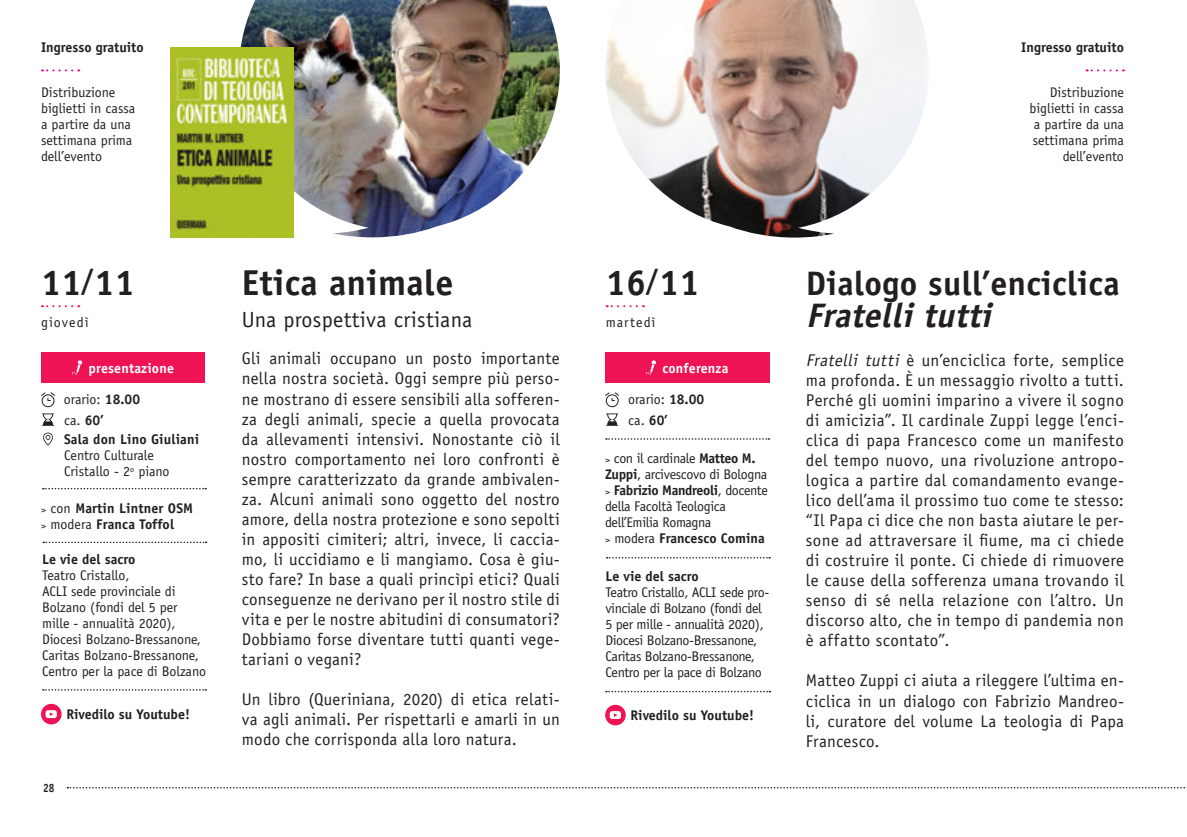
<style>
.page{position:relative;width:1187px;height:837px;background:#fff}
.page>*{position:absolute;margin:0;border:0;box-sizing:border-box;transform-origin:0 0}
.t1{font:700 36px "Officina Sans Std";letter-spacing:.01em;color:#231f20}
.t2{font:700 34px/32px "Officina Sans Std";letter-spacing:.01em;color:#231f20}
.t3{font:22px "Officina Sans Std";letter-spacing:.015em;color:#231f20}
.Bodytext{font:17px/20px "Officina Sans Std";letter-spacing:.015em;color:#231f20;text-align:justify}
.JOB{font:14px/16px "Officina Sans Std";letter-spacing:-.02em;color:#231f20}
.JOB-2{font:700 14px "Officina Sans Std";color:#231f20}
.JOB-3{font:14px/16px "Officina Sans Std";color:#231f20}
.t4{font:700 14px "Officina Sans Std";letter-spacing:.01em;color:#fff}
.JOB-4{font:14px "Officina Sans Std";letter-spacing:.075em;color:#231f20}
.JOB-5{font:14px "Officina Sans Std";letter-spacing:.07em;color:#231f20}
.t5{font:700 12px "Officina Sans Std";color:#231f20;scale:.85 1}
.s1{font-weight:700}
.s2{font-size:10px}
.s3{font-weight:400;font-size:10px}
.s4{font-weight:400}
.s5{font-style:italic}
</style>
<div class="page">
<svg style="left:67px;top:787px;width:1120px;height:1px"></svg>
<img style="left:605px;top:0;width:321px;height:237px">
<svg style="left:1087px;top:69px;width:30px;height:2px"></svg>
<svg style="left:607px;top:305px;width:30px;height:2px"></svg>
<div style="left:605px;top:352px;width:164px;height:30px;background:#ed1354"></div>
<svg style="left:606px;top:413px;width:12px;height:12px"></svg>
<div style="left:606px;top:394px;width:13px;height:13px;border:1px solid #231f20;border-radius:50%"></div>
<svg style="left:605px;top:392px;width:14px;height:9px"></svg>
<svg style="left:606px;top:438px;width:163px;height:1px"></svg>
<svg style="left:607px;top:557px;width:163px;height:1px"></svg>
<svg style="left:606px;top:690px;width:164px;height:2px"></svg>
<svg style="left:646px;top:360px;width:10px;height:15px"></svg>
<svg style="left:42px;top:305px;width:30px;height:2px"></svg>
<div style="left:41px;top:352px;width:164px;height:30px;background:#ed1354"></div>
<svg style="left:72px;top:360px;width:10px;height:15px"></svg>
<svg style="left:42px;top:69px;width:30px;height:2px"></svg>
<svg style="left:43px;top:487px;width:163px;height:2px"></svg>
<svg style="left:42px;top:413px;width:12px;height:12px"></svg>
<div style="left:42px;top:394px;width:13px;height:13px;border:1px solid #231f20;border-radius:50%"></div>
<svg style="left:41px;top:392px;width:14px;height:9px"></svg>
<svg style="left:43px;top:432px;width:10px;height:13px"></svg>
<svg style="left:43px;top:541px;width:164px;height:2px"></svg>
<svg style="left:43px;top:689px;width:163px;height:1px"></svg>
<img style="left:240px;top:0;width:320px;height:237px">
<img style="left:170px;top:48px;width:123px;height:189px">
<svg style="left:41px;top:703px;width:21px;height:21px"></svg>
<svg style="left:605px;top:704px;width:21px;height:21px"></svg>
<p class="JOB-2" style="left:41px;top:39px;width:104px">Ingresso gratuito</p>
<p class="JOB-3" style="left:41px;top:84px;width:96px">Distribuzione biglietti in cassa a partire da una settimana prima dell’evento</p>
<p class="JOB-2" style="left:1021px;top:39px;width:104px">Ingresso gratuito</p>
<p class="JOB-3" style="left:1029px;top:84px;width:96px;text-align:right">Distribuzione biglietti in cassa a partire da una settimana prima dell’evento</p>
<p class="t1" style="left:41px;top:260px;width:95px">11<sup>/</sup>11</p>
<p class="JOB-5" style="left:41px;top:314px;width:49px">giovedì</p>
<p class="t4" style="left:89px;top:359px;width:87px">presentazione</p>
<p class="t1" style="left:606px;top:260px;width:95px">16<sup>/</sup>11</p>
<p class="JOB-4" style="left:606px;top:314px;width:51px">martedì</p>
<p class="t1" style="left:242px;top:260px;width:213px">Etica animale</p>
<p class="t3" style="left:242px;top:307px;width:232px">Una prospettiva cristiana</p>
<p class="Bodytext" style="left:242px;top:348px;width:320px">Gli animali occupano un posto importante nella nostra società. Oggi sempre più perso&shy;ne mostrano di essere sensibili alla sofferen&shy;za degli animali, specie a quella provocata da allevamenti intensivi. Nonostante ciò il nostro comportamento nei loro confronti è sempre caratterizzato da grande ambivalen&shy;za. Alcuni animali sono oggetto del nostro amore, della nostra protezione e sono sepolti in appositi cimiteri; altri, invece, li caccia&shy;mo, li uccidiamo e li mangiamo. Cosa è giu&shy;sto fare? In base a quali princìpi etici? Quali conseguenze ne derivano per il nostro stile di vita e per le nostre abitudini di consumatori?<br>Dobbiamo forse diventare tutti quanti vege&shy;tariani o vegani?</p>
<p class="Bodytext" style="left:242px;top:688px;width:320px">Un libro (Queriniana, 2020) di etica relati&shy;va agli animali. Per rispettarli e amarli in un modo che corrisponda alla loro natura.</p>
<p class="t4" style="left:662px;top:359px;width:68px">conferenza</p>
<p class="JOB" style="left:64px;top:391px;width:78px">orario: <span class="s1">18.00</span></p>
<p class="JOB-2" style="left:64px;top:430px;width:137px">Sala don Lino Giuliani</p>
<p class="JOB-3" style="left:64px;top:447px;width:107px">Centro Culturale<br>Cristallo - 2<sup>o</sup> piano</p>
<p class="JOB" style="left:628px;top:391px;width:78px">orario: <span class="s1">18.00</span></p>
<p class="JOB" style="left:64px;top:412px;width:41px">ca. <span class="s1">60’</span></p>
<p class="JOB" style="left:628px;top:412px;width:41px">ca. <span class="s1">60’</span></p>
<p class="JOB" style="left:605px;top:450px;width:164px"><span class="s2">&gt;</span> con il cardinale <span class="s1">Matteo M.<br>Zuppi</span>, arcivescovo di Bologna</p>
<p class="JOB" style="left:605px;top:482px;width:164px"><span class="s2">&gt;</span> <span class="s1">Fabrizio Mandreoli</span>, docente della Facoltà Teologica dell’Emilia Romagna</p>
<p class="JOB-2" style="left:605px;top:529px;width:161px"><span class="s3">&gt;</span> <span class="s4">modera</span> Francesco Comina</p>
<p class="JOB-2" style="left:605px;top:567px;width:95px">Le vie del sacro</p>
<p class="JOB" style="left:605px;top:583px;width:165px">Teatro Cristallo, ACLI sede pro&shy;vinciale di Bolzano (fondi del<br>5 per mille - annualità 2020),<br>Diocesi Bolzano-Bressanone,<br>Caritas Bolzano-Bressanone,<br>Centro per la pace di Bolzano</p>
<p class="JOB-2" style="left:41px;top:499px;width:154px"><span class="s3">&gt;</span> <span class="s4">con</span> Martin Lintner OSM</p>
<p class="JOB-2" style="left:41px;top:515px;width:135px"><span class="s3">&gt;</span> <span class="s4">modera</span> Franca Toffol</p>
<p class="JOB-2" style="left:42px;top:550px;width:95px">Le vie del sacro</p>
<p class="JOB" style="left:42px;top:567px;width:165px">Teatro Cristallo,<br>ACLI sede provinciale di<br>Bolzano (fondi del 5 per mille - annualità 2020),<br>Diocesi Bolzano-Bressanone,<br>Caritas Bolzano-Bressanone,<br>Centro per la pace di Bolzano</p>
<p class="JOB-2" style="left:66px;top:705px;width:125px">Rivedilo su Youtube!</p>
<p class="JOB-2" style="left:630px;top:706px;width:125px">Rivedilo su Youtube!</p>
<p class="t5" style="left:43px;top:780px;width:15px">28</p>
<p class="t2" style="left:806px;top:267px;width:315px">Dialogo sull’enciclica<br><span class="s5">Fratellitutti</span></p>
<p class="Bodytext" style="left:806px;top:350px;width:320px"><span class="s5">Fratelli tutti</span> è un’enciclica forte, semplice ma profonda. È un messaggio rivolto a tutti.<br>Perché gli uomini imparino a vivere il sogno di amicizia”. Il cardinale Zuppi legge l’enci&shy;clica di papa Francesco come un manifesto del tempo nuovo, una rivoluzione antropo&shy;logica a partire dal comandamento evange&shy;lico dell’ama il prossimo tuo come te stesso: “Il Papa ci dice che non basta aiutare le per&shy;sone ad attraversare il fiume, ma ci chiede di costruire il ponte. Ci chiede di rimuovere le cause della sofferenza umana trovando il senso di sé nella relazione con l’altro. Un discorso alto, che in tempo di pandemia non è affatto scontato”.</p>
<p class="Bodytext" style="left:806px;top:670px;width:320px">Matteo Zuppi ci aiuta a rileggere l’ultima en&shy;ciclica in un dialogo con Fabrizio Mandreo&shy;li, curatore del volume La teologia di Papa Francesco.</p>
</div>
